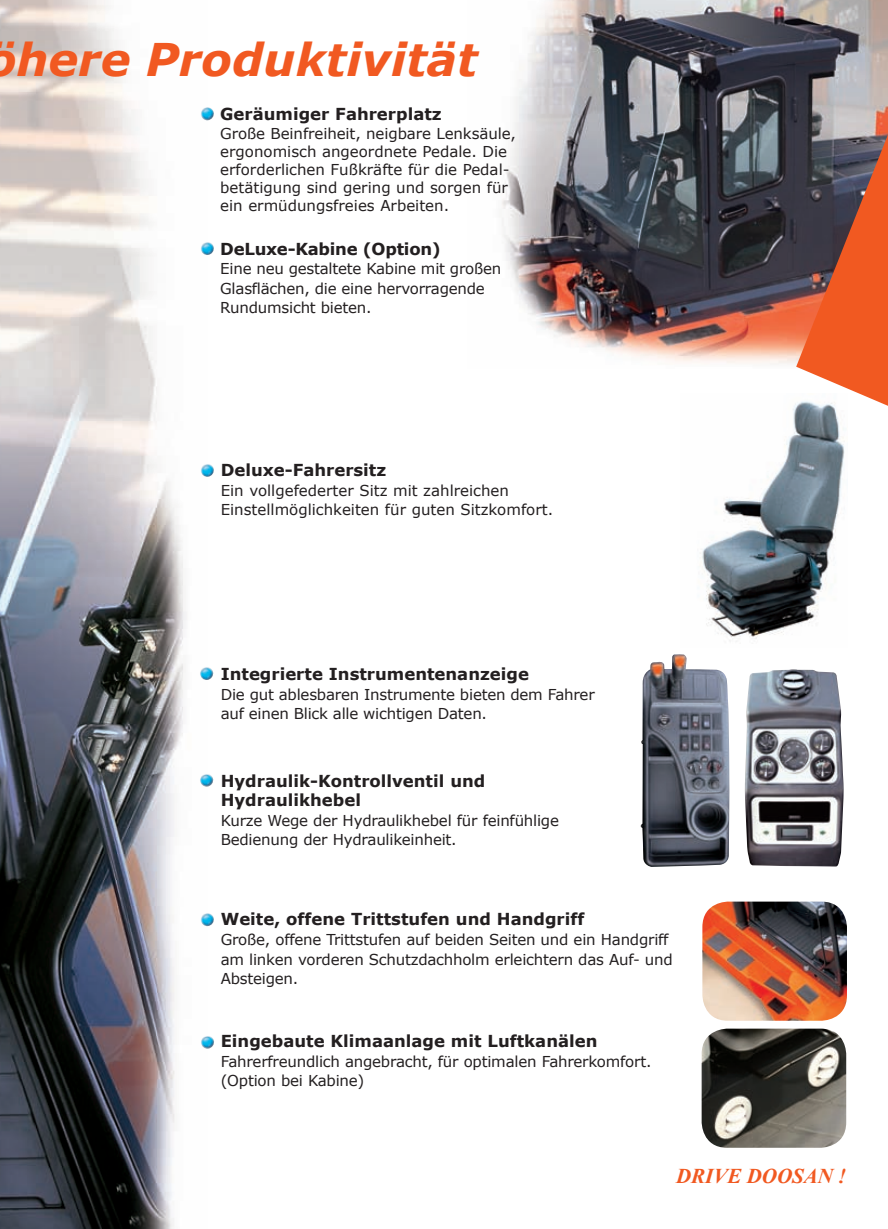
<style>
.page{position:relative;width:888px;height:1229px;background:#fff}
.page>*{position:absolute;margin:0;border:0;box-sizing:border-box;transform-origin:0 0}
.t1{font:italic 700 45px "Verdana";color:#f15921}
.t2{font:italic 700 21px "Times New Roman";color:#f15921}
.t3{font:700 16.5px/19.8px "Verdana";color:#231f20}
.t4{font:15px/19.5px "Verdana";letter-spacing:-.015em;color:#231f20}
</style>
<div class="page">
<img style="left:0;top:0;width:208px;height:1228px">
<img style="left:502px;top:0;width:386px;height:365px">
<img style="left:200px;top:1035px;width:14px;height:13px">
<img style="left:200px;top:242px;width:14px;height:13px">
<img style="left:200px;top:107px;width:14px;height:14px">
<img style="left:702px;top:1028px;width:144px;height:119px;border-radius:26px">
<img style="left:745px;top:669px;width:99px;height:197px">
<img style="left:641px;top:654px;width:89px;height:212px">
<img style="left:200px;top:773px;width:14px;height:13px">
<img style="left:200px;top:666px;width:14px;height:14px">
<img style="left:200px;top:463px;width:14px;height:14px">
<img style="left:700px;top:403px;width:145px;height:239px">
<img style="left:702px;top:901px;width:145px;height:119px;border-radius:26px">
<svg style="left:796px;top:85px;width:92px;height:329px;background:#af6a56"></svg>
<img style="left:200px;top:912px;width:14px;height:14px">
<h1 class="t1" style="left:-14px;top:31px;width:493px">öhere Produktivität</h1>
<p class="t3" style="left:220px;top:103px;width:223px">Geräumiger Fahrerplatz</p>
<p class="t4" style="left:220px;top:124px;width:297px;line-height:18px">Große Beinfreiheit, neigbare Lenksäule, ergonomisch angeordnete Pedale. Die erforderlichen Fußkräfte für die Pedal&shy;betätigung sind gering und sorgen für ein ermüdungsfreies Arbeiten.</p>
<p class="t3" style="left:220px;top:238px;width:222px">DeLuxe-Kabine (Option)</p>
<p class="t4" style="left:220px;top:258px;width:283px">Eine neu gestaltete Kabine mit großen<br>Glasflächen, die eine hervorragende<br>Rundumsicht bieten.</p>
<p class="t3" style="left:221px;top:459px;width:167px">Deluxe-Fahrersitz</p>
<p class="t4" style="left:221px;top:480px;width:334px">Ein vollgefederter Sitz mit zahlreichen<br>Einstellmöglichkeiten für guten Sitzkomfort.</p>
<p class="t3" style="left:221px;top:663px;width:310px">Integrierte Instrumentenanzeige</p>
<p class="t4" style="left:221px;top:683px;width:375px">Die gut ablesbaren Instrumente bieten dem Fahrer auf einen Blick alle wichtigen Daten.</p>
<p class="t3" style="left:221px;top:769px;width:266px">Hydraulik-Kontrollventil und<br>Hydraulikhebel</p>
<p class="t4" style="left:221px;top:809px;width:340px">Kurze Wege der Hydraulikhebel für feinfühlige<br>Bedienung der Hydraulikeinheit.</p>
<p class="t3" style="left:221px;top:908px;width:365px">Weite, offene Trittstufen und Handgriff</p>
<p class="t4" style="left:221px;top:929px;width:454px">Große, offene Trittstufen auf beiden Seiten und ein Handgriff am linken vorderen Schutzdachholm erleichtern das Auf- und<br>Absteigen.</p>
<p class="t3" style="left:221px;top:1030px;width:378px">Eingebaute Klimaanlage mit Luftkanälen</p>
<p class="t4" style="left:221px;top:1050px;width:432px">Fahrerfreundlich angebracht, für optimalen Fahrerkomfort. (Option bei Kabine)</p>
<h2 class="t2" style="left:676px;top:1164px;width:172px">DRIVE DOOSAN !</h2>
</div>
